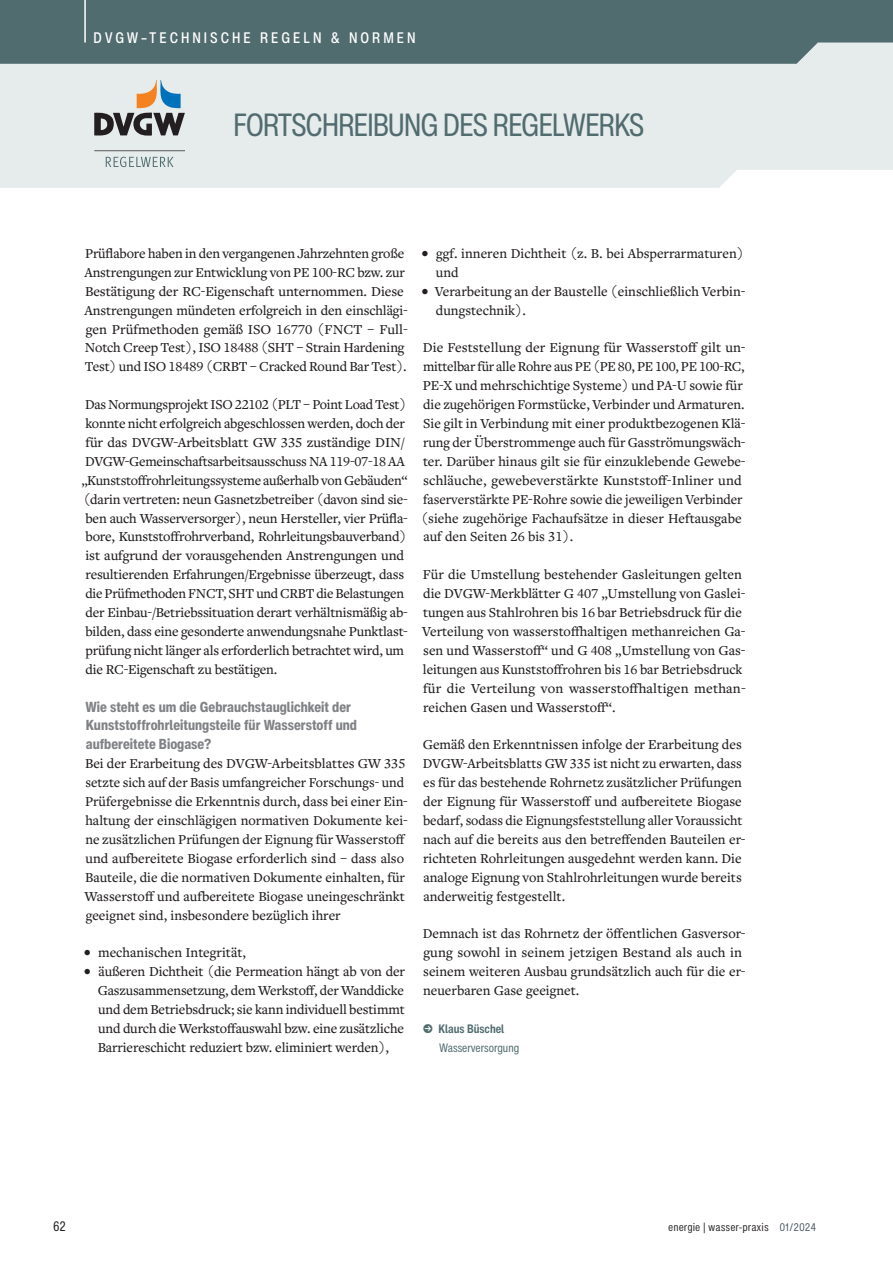
<style>
.page{position:relative;width:893px;height:1263px;background:#fff}
.page>*{position:absolute;margin:0;border:0;box-sizing:border-box;transform-origin:0 0}
.t1{font:condensed 31.5px "Helvetica Now Display";letter-spacing:.005em;color:#516c6f}
.t2{font:500 condensed 15px "Helvetica Now Text";letter-spacing:.2em;color:#fff}
._4_Fließtext{font:500 14.25px/18.9px "Freight Text Pro";color:#231f20}
._5_Zwischenheadline_2__Ordnung{font:800 condensed 14.25px/18.9px "Helvetica Now Text";color:#808285}
.t3{font:condensed 13.5px "Helvetica Now Text";color:#231f20}
.t4{font:condensed 12px/18.9px "Helvetica Now Text";color:#516c6f}
.t5{font:condensed 10.5px "Helvetica Now Micro";color:#231f20}
.s1{font-weight:700}
.s2{color:#45555d}
</style>
<div class="page">
<div style="left:0;top:64px;width:893px;height:124px;background:#e6ebec"></div>
<svg style="left:94px;top:80px;width:91px;height:56px;background:#a8aaa9"></svg>
<hr style="left:94px;top:150px;width:91px;height:1px;background:#57585a">
<svg style="left:106px;top:157px;width:68px;height:10px"></svg>
<div style="left:0;top:0;width:893px;height:64px;background:#516c6f"></div>
<hr style="left:84px;top:0;width:2px;height:43px;background:#fff">
<p class="t2" style="left:94px;top:27px;width:324px">DVGW–TECHNISCHE REGELN &amp; NORMEN</p>
<h1 class="t1" style="left:234px;top:104px;width:411px">FORTSCHREIBUNG DES REGELWERKS</h1>
<p class="_4_Fließtext" style="left:84px;top:243px;width:325px">Prüflabore haben in den vergangenen Jahrzehnten große Anstrengungen zur Entwicklung von PE 100-RC bzw. zur Bestätigung der RC-Eigenschaft unternommen. Diese Anstrengungen mündeten erfolgreich in den einschlägi&shy;gen Prüfmethoden gemäß ISO 16770 (FNCT – Full-Notch Creep Test), ISO 18488 (SHT – Strain Hardening Test) und ISO 18489 (CRBT – Cracked Round Bar Test).</p>
<p class="_4_Fließtext" style="left:81px;top:395px;width:328px">Das Normungsprojekt ISO 22102 (PLT – Point Load Test) konnte nicht erfolgreich abgeschlossen werden, doch der für das DVGW-Arbeitsblatt GW 335 zuständige DIN/ DVGW-Gemeinschaftsarbeitsausschuss NA 119-07-18 AA „Kunststoffrohrleitungssysteme außerhalb von Gebäuden“ (darin vertreten: neun Gasnetzbetreiber (davon sind sie&shy;ben auch Wasserversorger), neun Hersteller, vier Prüfla&shy;bore, Kunststoffrohrverband, Rohrleitungsbauverband) ist aufgrund der vorausgehenden Anstrengungen und resultierenden Erfahrungen/Ergebnisse überzeugt, dass die Prüfmethoden FNCT, SHT und CRBT die Belastungen der Einbau-/Betriebssituation derart verhältnismäßig ab&shy;bilden, dass eine gesonderte anwendungsnahe Punktlast&shy;prüfung nicht länger als erforderlich betrachtet wird, um die RC-Eigenschaft zu bestätigen.</p>
<p class="_5_Zwischenheadline_2__Ordnung" style="left:85px;top:697px;width:273px">Wie steht es um die Gebrauchstauglichkeit der<br>Kunststoffrohrleitungsteile für Wasserstoff und aufbereitete Biogase?</p>
<p class="_4_Fließtext" style="left:84px;top:754px;width:325px">Bei der Erarbeitung des DVGW-Arbeitsblattes GW 335 setzte sich auf der Basis umfangreicher Forschungs- und Prüfergebnisse die Erkenntnis durch, dass bei einer Ein&shy;haltung der einschlägigen normativen Dokumente kei&shy;ne zusätzlichen Prüfungen der Eignung für Wasserstoff und aufbereitete Biogase erforderlich sind – dass also Bauteile, die die normativen Dokumente einhalten, für Wasserstoff und aufbereitete Biogase uneingeschränkt geeignet sind, insbesondere bezüglich ihrer</p>
<p class="_4_Fließtext" style="left:84px;top:943px;width:164px">• mechanischen Integrität,</p>
<p class="_4_Fließtext" style="left:98px;top:962px;width:309px;text-align:justify;text-indent:-14px">• äußeren Dichtheit (die Permeation hängt ab von der Gaszusammensetzung, dem Werkstoff, der Wanddicke und dem Betriebsdruck; sie kann individuell bestimmt und durch die Werkstoffauswahl bzw. eine zusätzliche Barriereschicht reduziert bzw. eliminiert werden),</p>
<p class="_4_Fließtext" style="left:436px;top:243px;width:309px;text-indent:-15px">• ggf. inneren Dichtheit (z. B. bei Absperrarmaturen) und</p>
<p class="_4_Fließtext" style="left:436px;top:281px;width:311px;text-indent:-15px">• Verarbeitung an der Baustelle (einschließlich Verbin&shy;dungstechnik).</p>
<p class="_4_Fließtext" style="left:421px;top:338px;width:326px">Die Feststellung der Eignung für Wasserstoff gilt un&shy;mittelbar für alle Rohre aus PE (PE 80, PE 100, PE 100-RC, PE-X und mehrschichtige Systeme) und PA-U sowie für die zugehörigen Formstücke, Verbinder und Armaturen.<br>Sie gilt in Verbindung mit einer produktbezogenen Klä&shy;rung der Überstrommenge auch für Gasströmungswäch&shy;ter. Darüber hinaus gilt sie für einzuklebende Gewebe&shy;schläuche, gewebeverstärkte Kunststoff-Inliner und faserverstärkte PE-Rohre sowie die jeweiligen Verbinder (siehe zugehörige Fachaufsätze in dieser Heftausgabe auf den Seiten 26 bis 31).</p>
<p class="_4_Fließtext" style="left:422px;top:565px;width:325px">Für die Umstellung bestehender Gasleitungen gelten die DVGW-Merkblätter G 407 „Umstellung von Gaslei&shy;tungen aus Stahlrohren bis 16 bar Betriebsdruck für die Verteilung von wasserstoffhaltigen methanreichen Ga&shy;sen und Wasserstoff“ und G 408 „Umstellung von Gas&shy;leitungen aus Kunststoffrohren bis 16 bar Betriebsdruck für die Verteilung von wasserstoffhaltigen methan&shy;reichen Gasen und Wasserstoff“.</p>
<p class="_4_Fließtext" style="left:423px;top:735px;width:324px">Gemäß den Erkenntnissen infolge der Erarbeitung des DVGW-Arbeitsblatts GW 335 ist nicht zu erwarten, dass es für das bestehende Rohrnetz zusätzlicher Prüfungen der Eignung für Wasserstoff und aufbereitete Biogase bedarf, sodass die Eignungsfeststellung aller Voraussicht nach auf die bereits aus den betreffenden Bauteilen er&shy;richteten Rohrleitungen ausgedehnt werden kann. Die analoge Eignung von Stahlrohrleitungen wurde bereits anderweitig festgestellt.</p>
<p class="_4_Fließtext" style="left:423px;top:924px;width:324px">Demnach ist das Rohrnetz der öffentlichen Gasversor&shy;gung sowohl in seinem jetzigen Bestand als auch in seinem weiteren Ausbau grundsätzlich auch für die er&shy;neuerbaren Gase geeignet.</p>
<p class="t4" style="left:438px;top:1019px;width:82px"><span class="s1">Klaus Büschel<br></span>Wasserversorgung</p>
<p class="t3" style="left:53px;top:1217px;width:14px">62</p>
<p class="t5" style="left:668px;top:1220px;width:150px">energie | wasser-praxis <span class="s2">01/2024</span></p>
</div>
